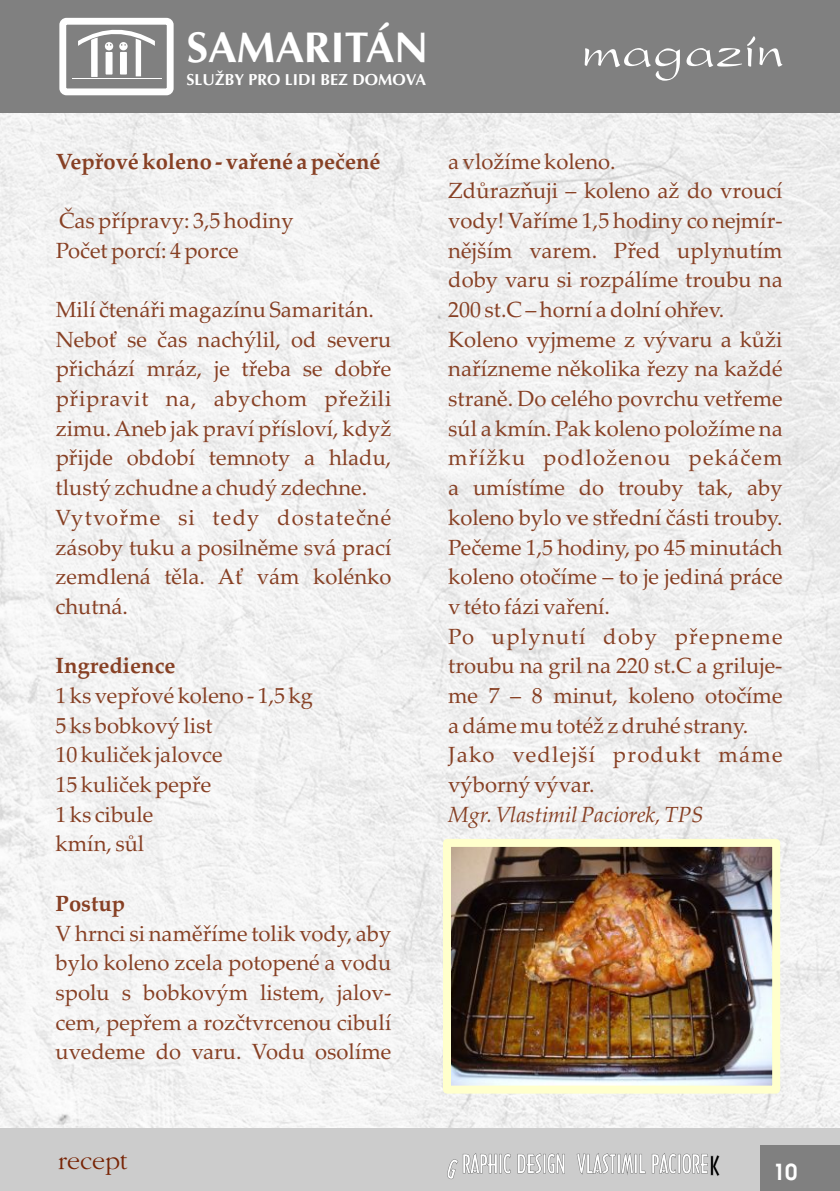
<style>
.page{position:relative;width:840px;height:1191px;background:#fff}
.page>*{position:absolute;margin:0;border:0;box-sizing:border-box;transform-origin:0 0}
.t1{font:56px "President";color:#fff}
.t2{font:700 43.2px "Ottawa";color:#fff}
.t3{font:26px "Gatineau CE";color:#782405}
.t4{font:22px/29.6px "Palatino Linotype";color:#874024}
.t5{font:22px/29.6px "Palatino Linotype";letter-spacing:.055em;color:#874024}
.t6{font:700 22px "Palatino Linotype";color:#874024}
.t7{font:22px "Palatino Linotype";letter-spacing:.03em;color:#874024}
.t8{font:italic 22px "Palatino Linotype";color:#874024}
.t9{font:22px "Palatino Linotype";letter-spacing:.05em;color:#874024}
.t10{font:700 22px "Avalon";color:#fff}
.t11{font:700 16px "Ottawa";color:#fff}
</style>
<div class="page">
<img style="left:1px;top:113px;width:838px;height:1015px">
<div style="left:0;top:0;width:839px;height:113px;background:#808080"></div>
<div style="left:0;top:1128px;width:839px;height:63px;background:#ccc"></div>
<div style="left:760px;top:1145px;width:79px;height:46px;background:#808080"></div>
<div style="left:59px;top:18px;width:114px;height:77px;border:7px solid #fff;border-radius:4px"></div>
<hr style="left:72px;top:78px;width:89px;height:1px;background:#fff">
<svg style="left:78px;top:29px;width:77px;height:48px"></svg>
<img style="left:451px;top:848px;width:319px;height:236px">
<div style="left:442px;top:839px;width:337px;height:254px;border:8px solid #ffc"></div>
<svg style="left:447px;top:1153px;width:272px;height:26px"></svg>
<h2 class="t2" style="left:186px;top:31px;width:243px">SAMARITÁN</h2>
<p class="t11" style="left:186px;top:74px;width:241px">SLUŽBY PRO LIDI BEZ DOMOVA</p>
<h1 class="t1" style="left:580px;top:26px;width:204px">magazín</h1>
<p class="t6" style="left:56px;top:152px;width:326px">Vepřové koleno - vařené a pečené</p>
<p class="t4" style="left:448px;top:149px;width:336px">a vložíme koleno.<br>Zdůrazňuji – koleno až do vroucí</p>
<p class="t4" style="left:59px;top:208px;width:236px">Čas přípravy: 3,5 hodiny</p>
<p class="t4" style="left:448px;top:208px;width:336px">vody! Vaříme 1,5 hodiny co nejmír-</p>
<p class="t4" style="left:56px;top:238px;width:184px">Počet porcí: 4 porce</p>
<p class="t4" style="left:448px;top:238px;width:336px">nějším varem. Před uplynutím doby varu si rozpálíme troubu na</p>
<p class="t4" style="left:56px;top:297px;width:319px">Milí čtenáři magazínu Samaritán.</p>
<p class="t4" style="left:448px;top:297px;width:277px">200 st.C – horní a dolní ohřev.</p>
<p class="t4" style="left:56px;top:327px;width:337px">Neboť se čas nachýlil, od severu</p>
<p class="t4" style="left:448px;top:327px;width:336px">Koleno vyjmeme z vývaru a kůži</p>
<p class="t4" style="left:56px;top:357px;width:337px">přichází mráz, je třeba se dobře</p>
<p class="t4" style="left:448px;top:357px;width:336px">nařízneme několika řezy na každé</p>
<p class="t7" style="left:56px;top:390px;width:337px">připravit na, abychom přežili</p>
<p class="t4" style="left:448px;top:386px;width:336px">straně. Do celého povrchu vetřeme</p>
<p class="t4" style="left:56px;top:416px;width:337px">zimu. Aneb jak praví přísloví, když</p>
<p class="t4" style="left:448px;top:416px;width:336px">súl a kmín. Pak koleno položíme na</p>
<p class="t4" style="left:56px;top:446px;width:337px">přijde období temnoty a hladu,</p>
<p class="t5" style="left:448px;top:446px;width:336px">mřížku podloženou pekáčem</p>
<p class="t4" style="left:56px;top:475px;width:313px">tlustý zchudne a chudý zdechne.</p>
<p class="t4" style="left:448px;top:475px;width:336px">a umístíme do trouby tak, aby</p>
<p class="t9" style="left:56px;top:509px;width:337px">Vytvořme si tedy dostatečné</p>
<p class="t4" style="left:448px;top:505px;width:336px">koleno bylo ve střední části trouby.</p>
<p class="t4" style="left:56px;top:535px;width:337px">zásoby tuku a posilněme svá prací</p>
<p class="t4" style="left:448px;top:535px;width:336px">Pečeme 1,5 hodiny, po 45 minutách</p>
<p class="t4" style="left:56px;top:564px;width:337px">zemdlená těla. Ať vám kolénko</p>
<p class="t4" style="left:448px;top:564px;width:336px">koleno otočíme – to je jediná práce</p>
<p class="t4" style="left:56px;top:594px;width:74px">chutná.</p>
<p class="t5" style="left:448px;top:594px;width:336px">v této fázi vaření.<br>Po uplynutí doby přepneme</p>
<p class="t6" style="left:56px;top:657px;width:121px">Ingredience</p>
<p class="t4" style="left:448px;top:653px;width:336px">troubu na gril na 220 st.C a griluje-</p>
<p class="t4" style="left:56px;top:683px;width:259px">1 ks vepřové koleno - 1,5 kg</p>
<p class="t4" style="left:448px;top:683px;width:336px">me 7 – 8 minut, koleno otočíme</p>
<p class="t4" style="left:56px;top:713px;width:159px">5 ks bobkový list</p>
<p class="t4" style="left:448px;top:713px;width:301px">adáme mu totéž z druhé strany.</p>
<p class="t4" style="left:56px;top:742px;width:168px">10 kuliček jalovce</p>
<p class="t5" style="left:448px;top:742px;width:336px">Jako vedlejší produkt máme</p>
<p class="t4" style="left:56px;top:772px;width:157px">15 kuliček pepře</p>
<p class="t4" style="left:448px;top:772px;width:148px">výborný vývar.</p>
<p class="t4" style="left:56px;top:802px;width:99px">1 ks cibule</p>
<p class="t8" style="left:448px;top:805px;width:256px">Mgr. Vlastimil Paciorek, TPS</p>
<p class="t4" style="left:56px;top:831px;width:90px">kmín, sůl</p>
<p class="t6" style="left:56px;top:894px;width:71px">Postup</p>
<p class="t4" style="left:56px;top:920px;width:337px;text-align:justify">V hrnci si naměříme tolik vody, aby bylo koleno zcela potopené a vodu spolu s bobkovým listem, jalov&shy;cem, pepřem a rozčtvrcenou cibulí uvedeme do varu. Vodu osolíme</p>
<p class="t3" style="left:58px;top:1149px;width:71px">recept</p>
<p class="t10" style="left:772px;top:1163px;width:26px">10</p>
</div>
